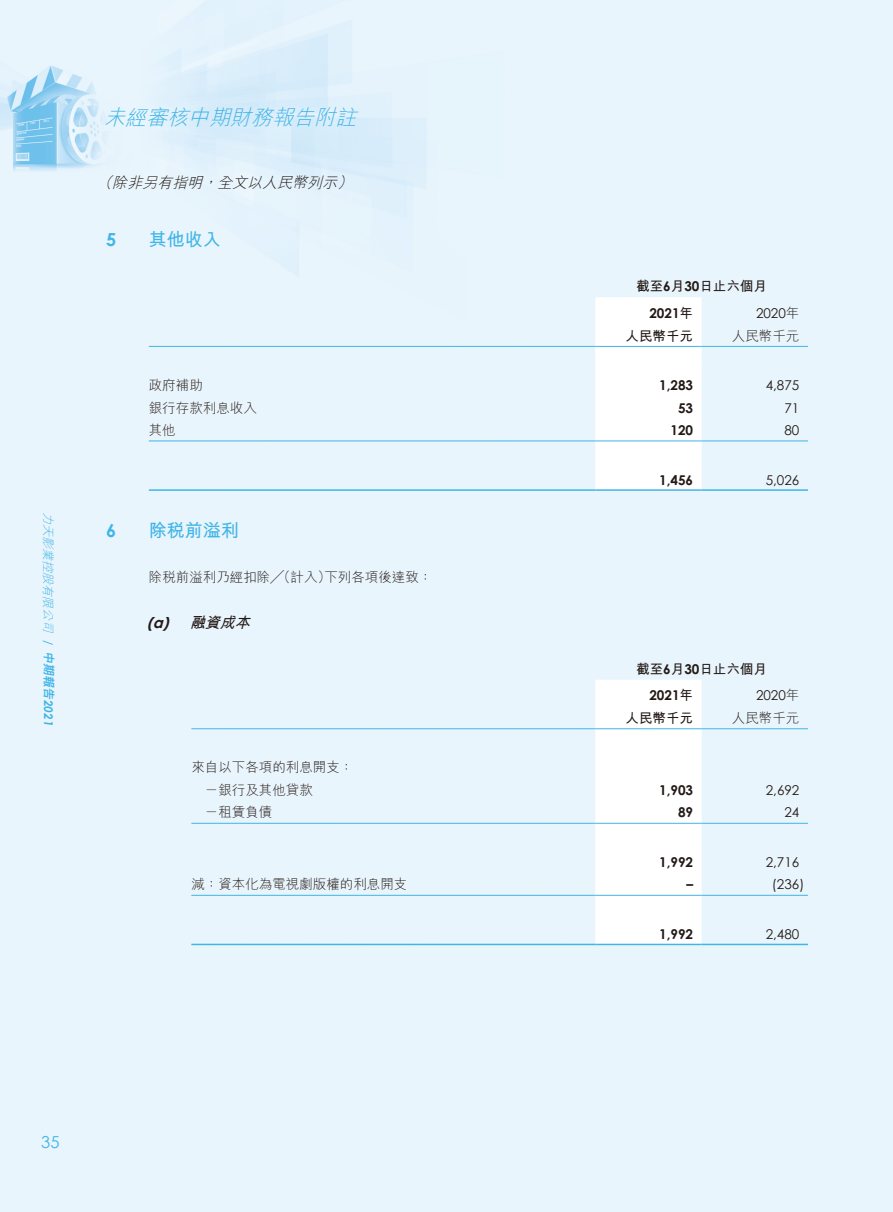
<style>
.page{position:relative;width:893px;height:1212px;background:#e9f5fc}
.page>*{position:absolute;margin:0;border:0;box-sizing:border-box;transform-origin:0 0}
.t1{font:italic 300 21px "M Hei HK";color:#40b5e7}
.t2{font:700 18px "M Hei HK";color:#40b5e7}
.t3{font:700 18px "Century Gothic";color:#40b5e7}
.t4{font:16.5px "Century Gothic";color:#40b5e7}
.t5{font:italic 300 15px "M Hei HK";color:#231916}
.t6{font:italic 700 15px "M Hei HK";color:#231916}
.t7{font:italic 700 15px "Century Gothic";color:#231916}
.t8{font:300 13.5px "M Hei HK";color:#231916}
.t9{font:13.5px "Century Gothic";color:#231916}
.t10{font:700 13.5px "Century Gothic";color:#231916}
.t11{font:700 13.5px "M Hei HK";color:#231916}
.t12{font:italic 300 12px "M Hei HK";color:#40b5e7}
.t13{font:italic 800 12px "M Hei HK";color:#40b5e7}
.s1{font-family:"Century Gothic";font-weight:400}
.s2{font-family:"Century Gothic";font-weight:700}
.s3{font-family:"Century Gothic"}
.s4{font-family:"M Hei HK";font-weight:300}
.s5{font-family:"M Hei HK"}
</style>
<div class="page">
<svg style="left:595px;top:297px;width:107px;height:192px"></svg>
<hr style="left:149px;top:346px;width:446px;height:1px;background:#40b5e7">
<hr style="left:595px;top:346px;width:107px;height:1px;background:#40b5e7">
<hr style="left:702px;top:346px;width:106px;height:1px;background:#40b5e7">
<hr style="left:149px;top:440px;width:446px;height:1px;background:#40b5e7">
<hr style="left:595px;top:440px;width:107px;height:1px;background:#40b5e7">
<hr style="left:702px;top:440px;width:106px;height:1px;background:#40b5e7">
<hr style="left:149px;top:489px;width:446px;height:2px;background:#40b5e7">
<hr style="left:595px;top:489px;width:107px;height:2px;background:#40b5e7">
<hr style="left:702px;top:489px;width:106px;height:2px;background:#40b5e7">
<svg style="left:595px;top:680px;width:107px;height:264px"></svg>
<hr style="left:191px;top:728px;width:404px;height:1px;background:#40b5e7">
<hr style="left:595px;top:728px;width:107px;height:1px;background:#40b5e7">
<hr style="left:702px;top:728px;width:106px;height:1px;background:#40b5e7">
<hr style="left:191px;top:823px;width:404px;height:1px;background:#40b5e7">
<hr style="left:595px;top:823px;width:107px;height:1px;background:#40b5e7">
<hr style="left:702px;top:823px;width:106px;height:1px;background:#40b5e7">
<hr style="left:191px;top:895px;width:404px;height:1px;background:#40b5e7">
<hr style="left:595px;top:895px;width:107px;height:1px;background:#40b5e7">
<hr style="left:702px;top:895px;width:106px;height:1px;background:#40b5e7">
<hr style="left:191px;top:944px;width:404px;height:1px;background:#40b5e7">
<hr style="left:595px;top:944px;width:107px;height:1px;background:#40b5e7">
<hr style="left:702px;top:944px;width:106px;height:1px;background:#40b5e7">
<h1 class="t1" style="left:104px;top:107px;width:259px">未經審核中期財務報告附註</h1>
<p class="t5" style="left:97px;top:175px;width:20px">（</p>
<p class="t5" style="left:337px;top:175px;width:20px">(</p>
<p class="t5" style="left:217px;top:175px;width:125px">全文以人民幣列示</p>
<p class="t5" style="left:112px;top:175px;width:95px">除非另有指明</p>
<p class="t5" style="left:202px;top:175px;width:20px">，</p>
<h2 class="t3" style="left:106px;top:225px;width:12px">5</h2>
<h2 class="t2" style="left:149px;top:226px;width:73px">其他收入</h2>
<p class="t12" style="left:54px;top:512px;width:135px;rotate:90deg">力天影業控股有限公司 <span class="s1">/</span></p>
<p class="t13" style="left:55px;top:651px;width:77px;rotate:90deg">中期報告<span class="s2">2021</span></p>
<p class="t8" style="left:149px;top:378px;width:55px">政府補助</p>
<p class="t8" style="left:149px;top:401px;width:109px">銀行存款利息收入</p>
<p class="t8" style="left:149px;top:423px;width:28px">其他</p>
<h2 class="t3" style="left:106px;top:516px;width:12px">6</h2>
<h2 class="t2" style="left:149px;top:517px;width:91px">除稅前溢利</h2>
<p class="t8" style="left:149px;top:570px;width:184px">除稅前溢利乃經扣除╱（計入）</p>
<p class="t6" style="left:190px;top:612px;width:67px">融資成本</p>
<p class="t8" style="left:324px;top:570px;width:109px">下列各項後達致：</p>
<p class="t7" style="left:147px;top:612px;width:23px">a(</p>
<p class="t7" style="left:163px;top:612px;width:13px">)</p>
<p class="t8" style="left:191px;top:760px;width:163px">來自以下各項的利息開支：</p>
<p class="t8" style="left:205px;top:783px;width:109px">－銀行及其他貸款</p>
<p class="t8" style="left:205px;top:805px;width:69px">－租賃負債</p>
<p class="t8" style="left:191px;top:877px;width:217px">減：資本化為電視劇版權的利息開支</p>
<p class="t4" style="left:41px;top:1130px;width:20px">35</p>
<p class="t11" style="left:636px;top:276px;width:132px">截至月<span class="s3">6 30</span>日止六個月</p>
<p class="t9" style="left:756px;top:304px;width:45px">2020<span class="s4">年</span></p>
<p class="t10" style="left:649px;top:303px;width:45px">2021<span class="s5">年</span></p>
<p class="t11" style="left:626px;top:326px;width:69px">人民幣千元</p>
<p class="t8" style="left:732px;top:329px;width:69px">人民幣千元</p>
<p class="t10" style="left:659px;top:375px;width:36px">1,283</p>
<p class="t9" style="left:766px;top:376px;width:35px">4,875</p>
<p class="t10" style="left:678px;top:397px;width:17px">53</p>
<p class="t9" style="left:784px;top:398px;width:16px">71</p>
<p class="t10" style="left:670px;top:420px;width:24px">120</p>
<p class="t9" style="left:784px;top:421px;width:16px">80</p>
<p class="t10" style="left:659px;top:469px;width:36px">1,456</p>
<p class="t9" style="left:766px;top:470px;width:35px">5,026</p>
<p class="t11" style="left:636px;top:659px;width:132px">截至月<span class="s3">6 30</span>日止六個月</p>
<p class="t9" style="left:756px;top:686px;width:45px">2020<span class="s4">年</span></p>
<p class="t10" style="left:649px;top:685px;width:45px">2021<span class="s5">年</span></p>
<p class="t11" style="left:626px;top:708px;width:69px">人民幣千元</p>
<p class="t8" style="left:732px;top:711px;width:69px">人民幣千元</p>
<p class="t10" style="left:659px;top:780px;width:36px">1,903</p>
<p class="t9" style="left:766px;top:781px;width:35px">2,692</p>
<p class="t10" style="left:678px;top:802px;width:17px">89</p>
<p class="t9" style="left:784px;top:803px;width:16px">24</p>
<p class="t10" style="left:659px;top:852px;width:36px">1,992</p>
<p class="t9" style="left:766px;top:853px;width:35px">2,716</p>
<p class="t10" style="left:686px;top:874px;width:8px">–</p>
<p class="t9" style="left:772px;top:875px;width:34px">)236(</p>
<p class="t10" style="left:659px;top:924px;width:36px">1,992</p>
<p class="t9" style="left:766px;top:925px;width:35px">2,480</p>
</div>
